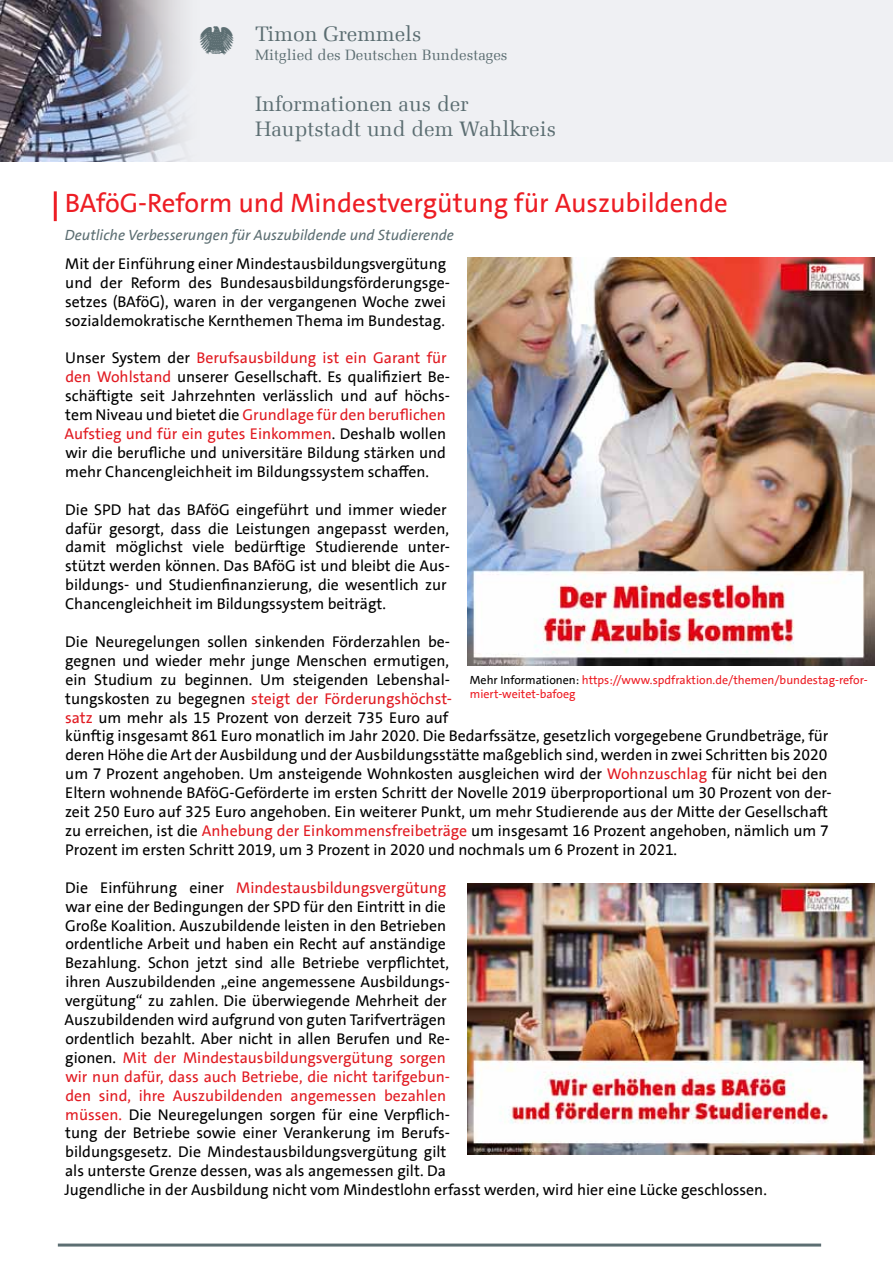
<style>
.page{position:relative;width:893px;height:1263px;background:#fff}
.page>*{position:absolute;margin:0;border:0;box-sizing:border-box;transform-origin:0 0}
.t1{font:27px "SPD The Sans";color:#ed1d24}
.t2{font:21px/25.2px "Melior Com";color:#5c6e72}
.t3{font:15.75px/18.9px "SPD The Sans";color:#000}
.t4{font:italic 15px "SPD The Sans";color:#5c6e72}
.t5{font:15px "Melior Com";color:#5c6e72}
.t6{font:12px/14.4px "SPD The Sans";color:#ed1d24}
.s1{color:#e11b22}
.s2{color:#000}
</style>
<div class="page">
<div style="left:0;top:0;width:893px;height:162px;background:#eff0f3"></div>
<img style="left:0;top:0;width:186px;height:162px">
<hr style="left:54px;top:191px;width:3px;height:30px;background:#ed1d24">
<hr style="left:58px;top:1243px;width:763px;height:3px;background:#5c6e72">
<img style="left:468px;top:257px;width:407px;height:409px">
<img style="left:468px;top:883px;width:407px;height:271px">
<h2 class="t2" style="left:255px;top:21px;width:168px">Timon Gremmels</h2>
<p class="t5" style="left:255px;top:46px;width:254px">Mitglied des Deutschen Bundestages</p>
<h2 class="t2" style="left:255px;top:91px;width:302px">Informationen aus der<br>Hauptstadt und dem Wahlkreis</h2>
<h1 class="t1" style="left:65px;top:185px;width:665px">BAföG-Reform und Mindestvergütung für Auszubildende</h1>
<p class="t3" style="left:65px;top:254px;width:386px">Mit der Einführung einer Mindestausbildungsvergütung und der Reform des Bundesausbildungsförderungsge&shy;setzes (BAföG), waren in der vergangenen Woche zwei sozialdemokratische Kernthemen Thema im Bundestag.</p>
<p class="t3" style="left:65px;top:349px;width:387px">Unser System der <span class="s1">Berufsausbildung ist ein Garant für den Wohlstand</span> unserer Gesellschaft. Es qualifiziert Be&shy;schäftigte seit Jahrzehnten verlässlich und auf höchs&shy;tem Niveau und bietet die <span class="s1">Grundlage für den beruflichen Aufstieg und für ein gutes Einkommen</span>. Deshalb wollen wir die berufliche und universitäre Bildung stärken und mehr Chancengleichheit im Bildungssystem schaffen.</p>
<p class="t3" style="left:65px;top:500px;width:386px">Die SPD hat das BAföG eingeführt und immer wieder dafür gesorgt, dass die Leistungen angepasst werden, damit möglichst viele bedürftige Studierende unter&shy;stützt werden können. Das BAföG ist und bleibt die Aus&shy;bildungs- und Studienfinanzierung, die wesentlich zur Chancengleichheit im Bildungssystem beiträgt.</p>
<p class="t3" style="left:65px;top:632px;width:768px">Die Neuregelungen sollen sinkenden Förderzahlen be-<br>gegnen und wieder mehr junge Menschen ermutigen,<br>ein Studium zu beginnen. Um steigenden Lebenshal-<br>tungskosten zu begegnen <span class="s1">steigt der Förderungshöchst-<br>satz</span> um mehr als 15 Prozent von derzeit 735 Euro auf<br>künftig insgesamt 861 Euro monatlich im Jahr 2020. Die Bedarfssätze, gesetzlich vorgegebene Grundbeträge, für deren Höhe die Art der Ausbildung und der Ausbildungsstätte maßgeblich sind, werden in zwei Schritten bis 2020 um 7 Prozent angehoben. Um ansteigende Wohnkosten ausgleichen wird der <span class="s1">Wohnzuschlag</span> für nicht bei den Eltern wohnende BAföG-Geförderte im ersten Schritt der Novelle 2019 überproportional um 30 Prozent von der&shy;zeit 250 Euro auf 325 Euro angehoben. Ein weiterer Punkt, um mehr Studierende aus der Mitte der Gesellschaft zu erreichen, ist die <span class="s1">Anhebung der Einkommensfreibeträge</span> um insgesamt 16 Prozent angehoben, nämlich um 7<br>Prozent im ersten Schritt 2019, um 3 Prozent in 2020 und nochmals um 6 Prozent in 2021.</p>
<p class="t3" style="left:64px;top:878px;width:704px">Die Einführung einer <span class="s1">Mindestausbildungsvergütung<br></span>war eine der Bedingungen der SPD für den Eintritt in die<br>Große Koalition. Auszubildende leisten in den Betrieben<br>ordentliche Arbeit und haben ein Recht auf anständige<br>Bezahlung. Schon jetzt sind alle Betriebe verpflichtet,<br>ihren Auszubildenden „eine angemessene Ausbildungs-<br>vergütung“ zu zahlen. Die überwiegende Mehrheit der<br>Auszubildenden wird aufgrund von guten Tarifverträgen<br>ordentlich bezahlt. Aber nicht in allen Berufen und Re-<br>gionen. <span class="s1">Mit der Mindestausbildungsvergütung sorgen<br>wir nun dafür, dass auch Betriebe, die nicht tarifgebun-<br>den sind, ihre Auszubildenden angemessen bezahlen<br>müssen.</span> Die Neuregelungen sorgen für eine Verpflich-<br>tung der Betriebe sowie einer Verankerung im Berufs-<br>bildungsgesetz. Die Mindestausbildungsvergütung gilt<br>als unterste Grenze dessen, was als angemessen gilt. Da<br>Jugendliche in der Ausbildung nicht vom Mindestlohn erfasst werden, wird hier eine Lücke geschlossen.</p>
<p class="t4" style="left:65px;top:226px;width:391px">Deutliche Verbesserungen für Auszubildende und Studierende</p>
<p class="t6" style="left:470px;top:673px;width:399px"><span class="s2">Mehr Informationen:</span> https://www.spdfraktion.de/themen/bundestag-refor&shy;miert-weitet-bafoeg</p>
</div>
